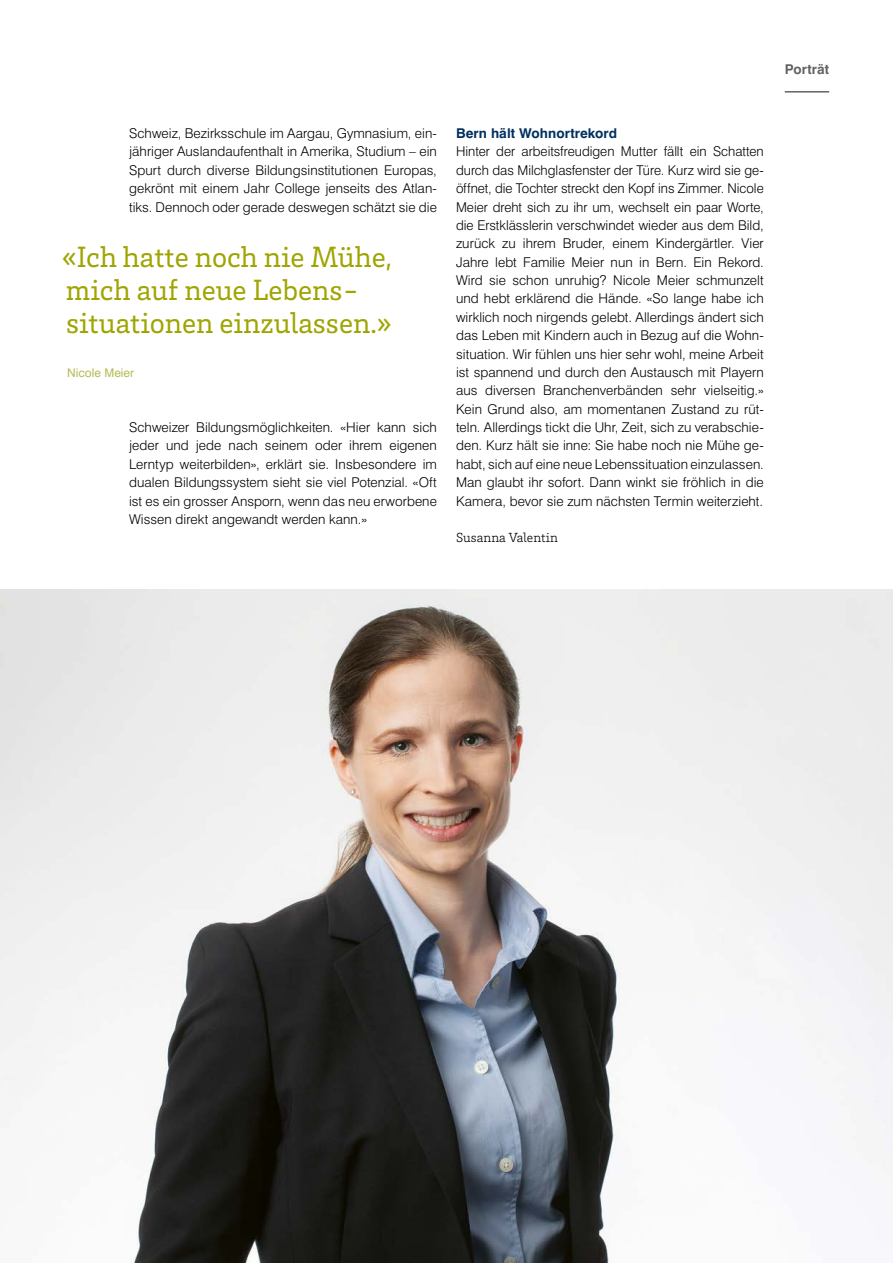
<style>
.page{position:relative;width:893px;height:1263px;background:#fff}
.page>*{position:absolute;margin:0;border:0;box-sizing:border-box;transform-origin:0 0}
._09_Zitat{font:30px/33px "Brix Slab";color:#9fa500}
._05_GT{font:300 13.5px/18.3px "Swiss 721 BT";letter-spacing:.005em;color:#000;text-align:justify}
._04_Zwischentitel{font:700 13.5px "Swiss 721 BT";letter-spacing:.005em;color:#003060}
._06_Autor{font:300 13.5px "Brix Slab";letter-spacing:.005em;color:#000}
.t1{font:700 13.5px "Swiss 721 BT";letter-spacing:.01em;color:#626463}
._09_Zitat_Person{font:12px "Swiss 721 BT";color:#b6bb54}
</style>
<div class="page">
<img style="left:0;top:589px;width:893px;height:674px">
<hr style="left:785px;top:91px;width:44px;height:2px;background:#626463">
<p class="_05_GT" style="left:129px;top:124px;width:309px">Schweiz, Bezirksschule im Aargau, Gymnasium, ein&shy;jähriger Auslandaufenthalt in Amerika, Studium – ein Spurt durch diverse Bildungsinstitutionen Europas, gekrönt mit einem Jahr College jenseits des Atlan&shy;tiks. Dennoch oder gerade deswegen schätzt sie die</p>
<p class="_09_Zitat" style="left:62px;top:239px;width:331px">«Ich hatte noch nie Mühe, mich auf neue Lebens&shy;situationen einzulassen.»</p>
<p class="_09_Zitat_Person" style="left:67px;top:365px;width:68px">Nicole Meier</p>
<p class="_05_GT" style="left:129px;top:418px;width:309px">Schweizer Bildungsmöglichkeiten. «Hier kann sich jeder und jede nach seinem oder ihrem eigenen Lerntyp weiterbilden», erklärt sie. Insbesondere im dualen Bildungssystem sieht sie viel Potenzial. «Oft ist es ein grosser Ansporn, wenn das neu erworbene Wissen direkt angewandt werden kann.»</p>
<p class="_04_Zwischentitel" style="left:456px;top:125px;width:163px">Bern hält Wohnortrekord</p>
<p class="_05_GT" style="left:456px;top:142px;width:309px">Hinter der arbeitsfreudigen Mutter fällt ein Schatten durch das Milchglasfenster der Türe. Kurz wird sie ge&shy;öffnet, die Tochter streckt den Kopf ins Zimmer. Nicole Meier dreht sich zu ihr um, wechselt ein paar Worte, die Erstklässlerin verschwindet wieder aus dem Bild, zurück zu ihrem Bruder, einem Kindergärtler. Vier Jahre lebt Familie Meier nun in Bern. Ein Rekord.<br>Wird sie schon unruhig? Nicole Meier schmunzelt und hebt erklärend die Hände. «So lange habe ich wirklich noch nirgends gelebt. Allerdings ändert sich das Leben mit Kindern auch in Bezug auf die Wohn&shy;situation. Wir fühlen uns hier sehr wohl, meine Arbeit ist spannend und durch den Austausch mit Playern aus diversen Branchenverbänden sehr vielseitig.» Kein Grund also, am momentanen Zustand zu rüt&shy;teln. Allerdings tickt die Uhr, Zeit, sich zu verabschie&shy;den. Kurz hält sie inne: Sie habe noch nie Mühe ge&shy;habt, sich auf eine neue Lebenssituation einzulassen.<br>Man glaubt ihr sofort. Dann winkt sie fröhlich in die Kamera, bevor sie zum nächsten Termin weiterzieht.</p>
<p class="_06_Autor" style="left:456px;top:529px;width:103px">Susanna Valentin</p>
<p class="t1" style="left:785px;top:61px;width:46px">Porträt</p>
</div>
